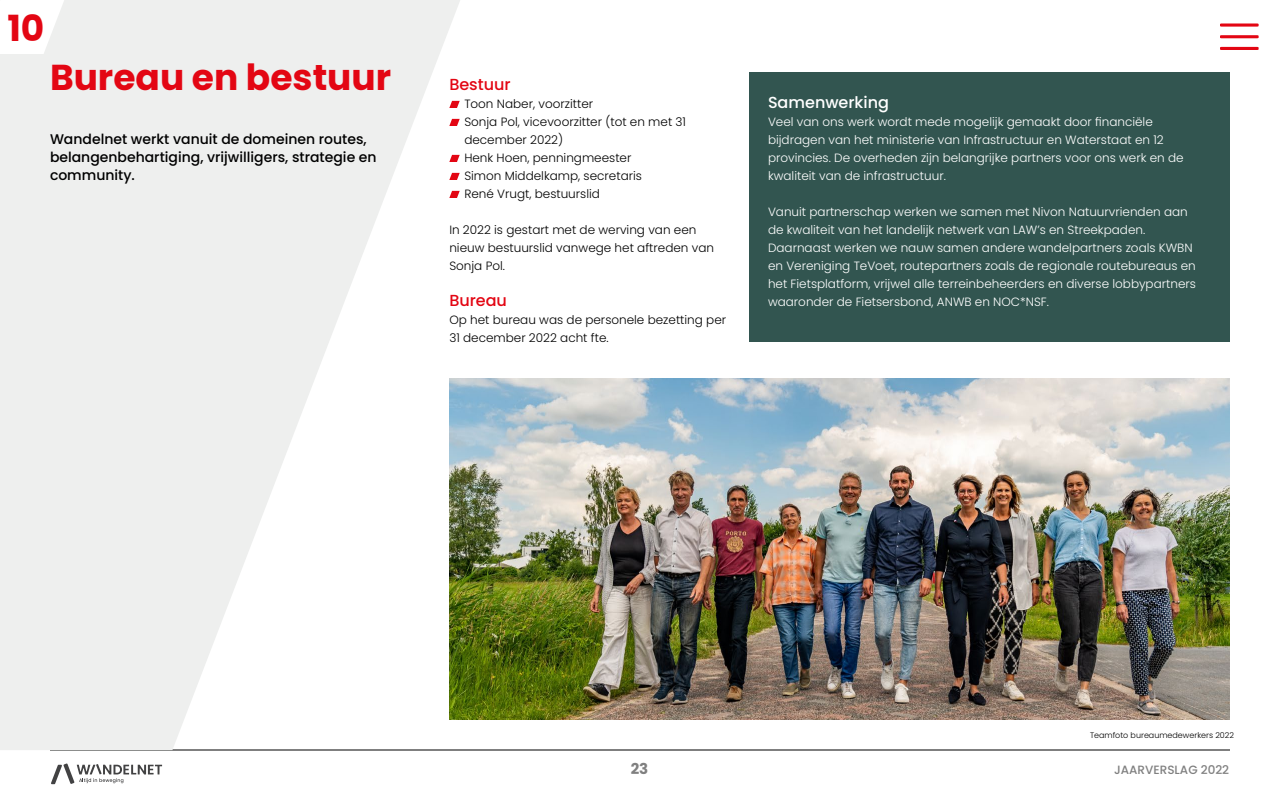
<style>
.page{position:relative;width:1280px;height:800px;background:#fff}
.page>*{position:absolute;margin:0;border:0;box-sizing:border-box;transform-origin:0 0}
.Hoofdstuktitel{font:700 36px "Poppins";color:#e30613}
.Kop_alinea{font:500 16px "Poppins";color:#e30613}
.Kop_alinea-2{font:500 16px "Poppins";color:#fff}
.t1{font:700 15px "Poppins";color:#808080}
.Inleiding_hoofdstuk{font:500 14px/18px "Poppins";color:#000}
.Platte_tekst{font:300 12px/18px "Poppins";color:#fff}
.Platte_tekst-2{font:300 12px/18px "Poppins";color:#000}
.t2{font:500 12px "Poppins";color:#808080}
.Fotobijschriften{font:300 8px "Poppins";color:#000}
</style>
<div class="page">
<svg style="left:1220px;top:47px;width:39px;height:3px"></svg>
<svg style="left:1220px;top:23px;width:39px;height:4px"></svg>
<svg style="left:1220px;top:35px;width:39px;height:3px"></svg>
<hr style="left:50px;top:750px;width:1180px;height:1px;background:#000">
<svg style="left:51px;top:764px;width:111px;height:20px"></svg>
<svg style="left:0;top:0;width:460px;height:750px;fill:#eeefee"></svg>
<svg style="left:0;top:0;width:64px;height:54px"></svg>
<svg style="left:449px;top:101px;width:11px;height:7px"></svg>
<svg style="left:449px;top:119px;width:11px;height:7px"></svg>
<svg style="left:449px;top:155px;width:11px;height:7px"></svg>
<svg style="left:449px;top:173px;width:11px;height:7px"></svg>
<svg style="left:449px;top:191px;width:11px;height:7px"></svg>
<img style="left:449px;top:378px;width:781px;height:342px">
<div style="left:750px;top:72px;width:480px;height:270px;background:#325550"></div>
<p class="Hoofdstuktitel" style="left:7px;top:8px;width:39px">10</p>
<p class="Hoofdstuktitel" style="left:50px;top:57px;width:343px">Bureau en bestuur</p>
<p class="Inleiding_hoofdstuk" style="left:50px;top:130px;width:328px">Wandelnet werkt vanuit de domeinen routes, belangenbehartiging, vrijwilligers, strategie en community.</p>
<p class="Kop_alinea" style="left:449px;top:75px;width:63px">Bestuur</p>
<p class="Platte_tekst-2" style="left:464px;top:95px;width:130px">Toon Naber, voorzitter</p>
<p class="Platte_tekst-2" style="left:464px;top:113px;width:223px">Sonja Pol, vicevoorzitter (tot en met 31 december 2022)</p>
<p class="Platte_tekst-2" style="left:464px;top:149px;width:169px">Henk Hoen, penningmeester</p>
<p class="Platte_tekst-2" style="left:464px;top:167px;width:179px">Simon Middelkamp, secretaris</p>
<p class="Platte_tekst-2" style="left:464px;top:185px;width:137px">René Vrugt, bestuurslid</p>
<p class="Platte_tekst-2" style="left:449px;top:221px;width:266px">In 2022 is gestart met de werving van een nieuw bestuurslid vanwege het aftreden van<br>Sonja Pol.</p>
<p class="Kop_alinea" style="left:449px;top:291px;width:59px">Bureau</p>
<p class="Platte_tekst-2" style="left:449px;top:311px;width:278px">Op het bureau was de personele bezetting per<br>31 december 2022 acht fte.</p>
<p class="Kop_alinea-2" style="left:768px;top:93px;width:122px">Samenwerking</p>
<p class="Platte_tekst" style="left:768px;top:113px;width:417px">Veel van ons werk wordt mede mogelijk gemaakt door financiële bijdragen van het ministerie van Infrastructuur en Waterstaat en 12 provincies. De overheden zijn belangrijke partners voor ons werk en de kwaliteit van de infrastructuur.</p>
<p class="Platte_tekst" style="left:768px;top:203px;width:429px">Vanuit partnerschap werken we samen met Nivon Natuurvrienden aan de kwaliteit van het landelijk netwerk van LAW’s en Streekpaden.<br>Daarnaast werken we nauw samen andere wandelpartners zoals KWBN en Vereniging TeVoet, routepartners zoals de regionale routebureaus en het Fietsplatform, vrijwel alle terreinbeheerders en diverse lobbypartners waaronder de Fietsersbond, ANWB en NOC*NSF.</p>
<p class="Fotobijschriften" style="left:1090px;top:731px;width:145px">Teamfoto bureaumedewerkers 2022</p>
<p class="t1" style="left:631px;top:760px;width:19px">23</p>
<p class="t2" style="left:1114px;top:763px;width:117px">JAARVERSLAG 2022</p>
</div>
